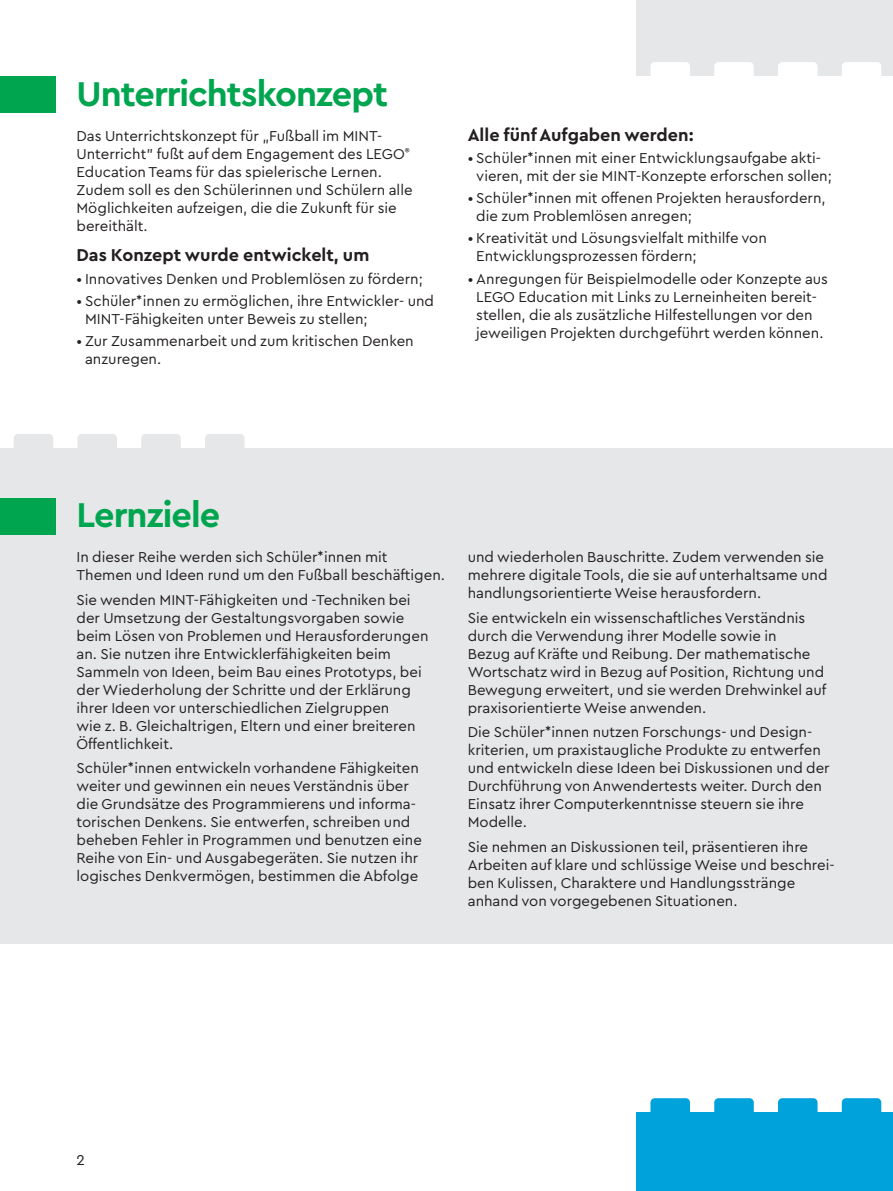
<style>
.page{position:relative;width:893px;height:1191px;background:#fff}
.page>*{position:absolute;margin:0;border:0;box-sizing:border-box;transform-origin:0 0}
.Header_24{font:700 36px "Cera Pro";letter-spacing:-.03em;color:#00a54f}
.Paragraph_Header{font:700 18px "Cera Pro";color:#231f20}
.Body_10{font:15px/18px "Cera Pro";color:#231f20}
</style>
<div class="page">
<div style="left:0;top:448px;width:893px;height:496px;background:#e6e7e9"></div>
<svg style="left:14px;top:434px;width:39px;height:14px"></svg>
<svg style="left:77px;top:434px;width:40px;height:14px"></svg>
<svg style="left:141px;top:434px;width:40px;height:14px"></svg>
<svg style="left:205px;top:434px;width:40px;height:14px"></svg>
<div style="left:637px;top:0;width:256px;height:77px;background:#e6e7e9"></div>
<svg style="left:650px;top:62px;width:40px;height:15px"></svg>
<svg style="left:714px;top:62px;width:40px;height:15px"></svg>
<svg style="left:778px;top:62px;width:39px;height:15px"></svg>
<svg style="left:842px;top:62px;width:39px;height:15px"></svg>
<svg style="left:650px;top:1098px;width:40px;height:15px"></svg>
<svg style="left:714px;top:1098px;width:40px;height:15px"></svg>
<svg style="left:778px;top:1098px;width:39px;height:15px"></svg>
<svg style="left:842px;top:1098px;width:39px;height:15px"></svg>
<div style="left:637px;top:1113px;width:256px;height:78px;background:#00a2db"></div>
<div style="left:0;top:77px;width:55px;height:36px;background:#00a54f"></div>
<div style="left:0;top:498px;width:55px;height:36px;background:#00a54f"></div>
<p class="Header_24" style="left:77px;top:70px;width:313px">Unterrichtskonzept</p>
<p class="Body_10" style="left:77px;top:126px;width:338px">Das Unterrichtskonzept für „Fußball im MINT-Unterricht” fußt auf dem Engagement des LEGO<sup>® </sup>Education Teams für das spielerische Lernen.<br>Zudem soll es den Schülerinnen und Schülern alle Möglichkeiten aufzeigen, die die Zukunft für sie bereithält.</p>
<p class="Paragraph_Header" style="left:77px;top:243px;width:294px">Das Konzept wurde entwickelt, um</p>
<p class="Body_10" style="left:77px;top:269px;width:348px">• Innovatives Denken und Problemlösen zu fördern;</p>
<p class="Body_10" style="left:85px;top:291px;width:351px;text-indent:-9px">• Schüler*innen zu ermöglichen, ihre Entwickler- und<br>MINT-Fähigkeiten unter Beweis zu stellen;</p>
<p class="Body_10" style="left:85px;top:331px;width:330px;text-indent:-9px">• Zur Zusammenarbeit und zum kritischen Denken anzuregen.</p>
<p class="Paragraph_Header" style="left:468px;top:123px;width:227px">Alle fünf Aufgaben werden:</p>
<p class="Body_10" style="left:476px;top:148px;width:357px;text-indent:-9px">• Schüler*innen mit einer Entwicklungsaufgabe akti&shy;vieren, mit der sie MINT-Konzepte erforschen sollen;</p>
<p class="Body_10" style="left:476px;top:188px;width:351px;text-indent:-9px">• Schüler*innen mit offenen Projekten herausfordern, die zum Problemlösen anregen;</p>
<p class="Body_10" style="left:476px;top:229px;width:292px;text-indent:-9px">• Kreativität und Lösungsvielfalt mithilfe von<br>Entwicklungsprozessen fördern;</p>
<p class="Body_10" style="left:468px;top:269px;width:362px;text-align:center">• Anregungen für Beispielmodelle oder Konzepte aus LEGO Education mit Links zu Lerneinheiten bereit&shy;stellen, die als zusätzliche Hilfestellungen vor den jeweiligen Projekten durchgeführt werden können.</p>
<p class="Header_24" style="left:77px;top:491px;width:145px">Lernziele</p>
<p class="Body_10" style="left:77px;top:547px;width:370px">In dieser Reihe werden sich Schüler*innen mit<br>Themen und Ideen rund um den Fußball beschäftigen.</p>
<p class="Body_10" style="left:77px;top:590px;width:353px">Sie wenden MINT-Fähigkeiten und -Techniken bei der Umsetzung der Gestaltungsvorgaben sowie beim Lösen von Problemen und Herausforderungen an. Sie nutzen ihre Entwicklerfähigkeiten beim Sammeln von Ideen, beim Bau eines Prototyps, bei der Wiederholung der Schritte und der Erklärung ihrer Ideen vor unterschiedlichen Zielgruppen<br>wie z. B. Gleichaltrigen, Eltern und einer breiteren Öffentlichkeit.</p>
<p class="Body_10" style="left:77px;top:758px;width:347px">Schüler*innen entwickeln vorhandene Fähigkeiten weiter und gewinnen ein neues Verständnis über die Grundsätze des Programmierens und informa&shy;torischen Denkens. Sie entwerfen, schreiben und beheben Fehler in Programmen und benutzen eine Reihe von Ein- und Ausgabegeräten. Sie nutzen ihr logisches Denkvermögen, bestimmen die Abfolge</p>
<p class="Body_10" style="left:468px;top:547px;width:361px">und wiederholen Bauschritte. Zudem verwenden sie mehrere digitale Tools, die sie auf unterhaltsame und handlungsorientierte Weise herausfordern.</p>
<p class="Body_10" style="left:468px;top:608px;width:360px">Sie entwickeln ein wissenschaftliches Verständnis durch die Verwendung ihrer Modelle sowie in<br>Bezug auf Kräfte und Reibung. Der mathematische Wortschatz wird in Bezug auf Position, Richtung und Bewegung erweitert, und sie werden Drehwinkel auf praxisorientierte Weise anwenden.</p>
<p class="Body_10" style="left:468px;top:722px;width:363px">Die Schüler*innen nutzen Forschungs- und Design&shy;kriterien, um praxistaugliche Produkte zu entwerfen und entwickeln diese Ideen bei Diskussionen und der Durchführung von Anwendertests weiter. Durch den Einsatz ihrer Computerkenntnisse steuern sie ihre Modelle.</p>
<p class="Body_10" style="left:468px;top:837px;width:368px">Sie nehmen an Diskussionen teil, präsentieren ihre Arbeiten auf klare und schlüssige Weise und beschrei&shy;ben Kulissen, Charaktere und Handlungsstränge anhand von vorgegebenen Situationen.</p>
<p class="Body_10" style="left:77px;top:1150px;width:10px">2</p>
</div>
